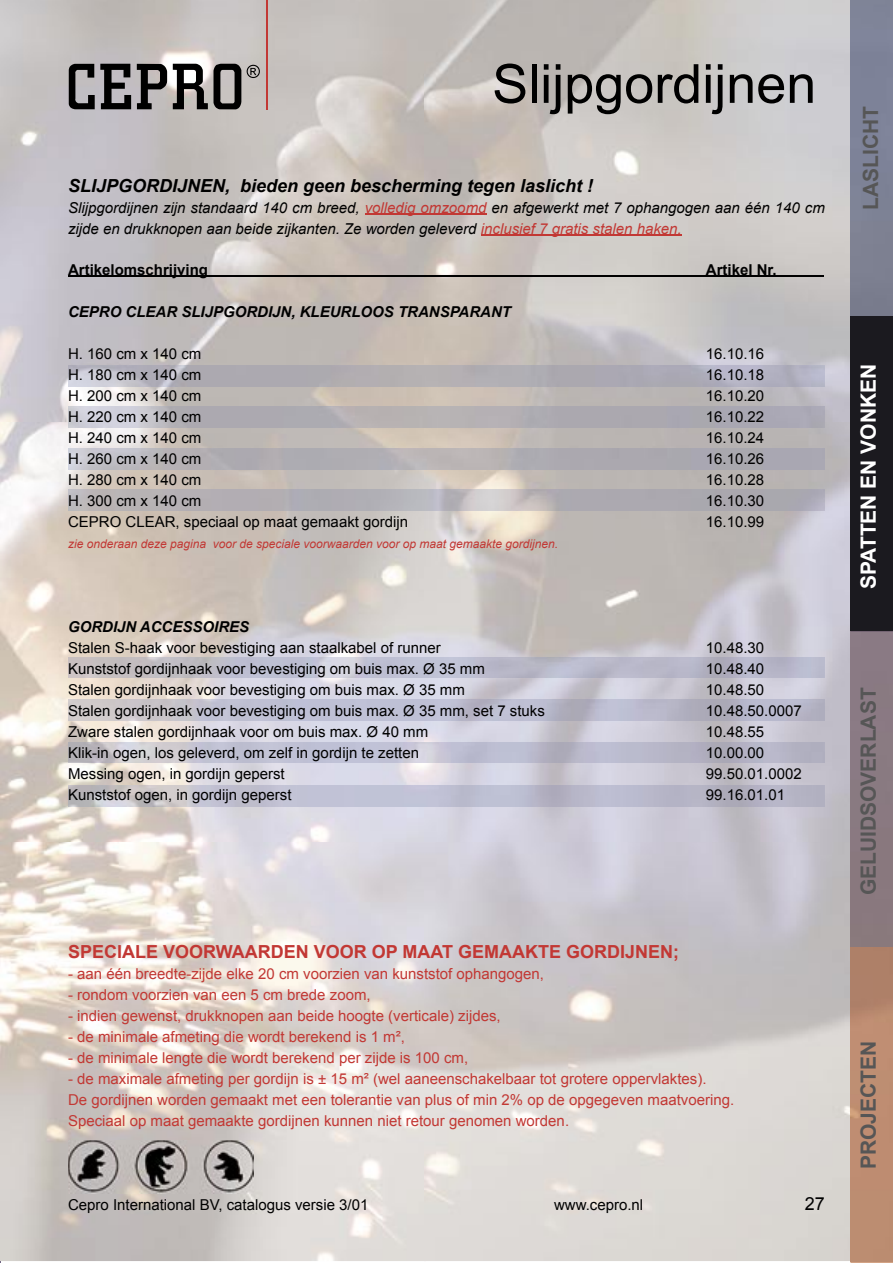
<style>
.page{position:relative;width:893px;height:1263px;background:#fff}
.page>*{position:absolute;margin:0;border:0;box-sizing:border-box;transform-origin:0 0}
.t1{font:54px "Arial";color:#000}
.t2{font:700 21px "Arial";color:#565656}
.t3{font:700 21px "Arial";color:#fff}
.t4{font:italic 700 18px "Arial";color:#000}
.t5{font:700 18px "Arial";color:#c23834}
.t6{font:18px "Arial";color:#000}
.t7{font:15px "Arial";color:#000}
.t8{font:15px/21px "Arial";color:#c23834}
.t9{font:italic 15px/21px "Arial";color:#000}
.t10{font:italic 700 15px "Arial";color:#000}
.t11{font:700 15px "Arial";color:#000}
.t12{font:italic 12px "Arial";color:#c23834}
.s1{color:#c23834}
</style>
<div class="page">
<img style="left:0;top:0;width:424px;height:1261px">
<img style="left:424px;top:0;width:426px;height:1261px">
<svg style="left:69px;top:64px;width:191px;height:45px;background:#737070"></svg>
<hr style="left:266px;top:0;width:1px;height:110px;background:#c23834">
<img style="left:68px;top:1140px;width:186px;height:53px">
<div style="left:850px;top:316px;width:43px;height:315px;background:#1b1a1f"></div>
<div style="left:850px;top:631px;width:43px;height:316px;background:#897a81"></div>
<svg style="left:850px;top:948px;width:43px;height:315px;background:#ba8a6f"></svg>
<img style="left:850px;top:947px;width:43px;height:1px">
<hr style="left:365px;top:214px;width:121px;height:1px;background:#c23834">
<hr style="left:481px;top:235px;width:201px;height:1px;background:#c23834">
<img style="left:68px;top:366px;width:757px;height:20px">
<img style="left:68px;top:406px;width:757px;height:21px">
<img style="left:68px;top:449px;width:757px;height:20px">
<img style="left:68px;top:490px;width:757px;height:20px">
<img style="left:68px;top:657px;width:757px;height:21px">
<img style="left:68px;top:699px;width:757px;height:21px">
<img style="left:68px;top:742px;width:757px;height:21px">
<img style="left:68px;top:786px;width:757px;height:20px">
<hr style="left:68px;top:275px;width:140px;height:2px;background:#000">
<hr style="left:208px;top:275px;width:498px;height:2px;background:#000">
<hr style="left:706px;top:275px;width:71px;height:2px;background:#000">
<hr style="left:777px;top:275px;width:47px;height:2px;background:#000">
<h1 class="t1" style="left:492px;top:47px;width:326px">Slijpgordijnen</h1>
<p class="t4" style="left:68px;top:173px;width:527px">SLIJPGORDIJNEN, bieden geen bescherming tegen laslicht !</p>
<p class="t9" style="left:68px;top:197px;width:758px">Slijpgordijnen zijn standaard 140 cm breed, <span class="s1">volledig omzoomd</span> en afgewerkt met 7 ophangogen aan één 140 cm zijde en drukknopen aan beide zijkanten. Ze worden geleverd <span class="s1">inclusief 7 gratis stalen haken.</span></p>
<p class="t11" style="left:68px;top:259px;width:142px">Artikelomschrijving</p>
<p class="t11" style="left:706px;top:259px;width:72px">Artikel Nr.</p>
<p class="t10" style="left:68px;top:301px;width:445px">CEPRO CLEAR SLIJPGORDIJN, KLEURLOOS TRANSPARANT</p>
<p class="t7" style="left:68px;top:343px;width:135px">H. 160 cm x 140 cm</p>
<p class="t7" style="left:706px;top:343px;width:60px">16.10.16</p>
<p class="t7" style="left:68px;top:364px;width:135px">H. 180 cm x 140 cm</p>
<p class="t7" style="left:706px;top:364px;width:60px">16.10.18</p>
<p class="t7" style="left:68px;top:385px;width:135px">H. 200 cm x 140 cm</p>
<p class="t7" style="left:706px;top:385px;width:60px">16.10.20</p>
<p class="t7" style="left:68px;top:406px;width:135px">H. 220 cm x 140 cm</p>
<p class="t7" style="left:706px;top:406px;width:60px">16.10.22</p>
<p class="t7" style="left:68px;top:427px;width:135px">H. 240 cm x 140 cm</p>
<p class="t7" style="left:706px;top:427px;width:60px">16.10.24</p>
<p class="t7" style="left:68px;top:448px;width:135px">H. 260 cm x 140 cm</p>
<p class="t7" style="left:706px;top:448px;width:60px">16.10.26</p>
<p class="t7" style="left:68px;top:469px;width:135px">H. 280 cm x 140 cm</p>
<p class="t7" style="left:706px;top:469px;width:60px">16.10.28</p>
<p class="t7" style="left:68px;top:490px;width:135px">H. 300 cm x 140 cm</p>
<p class="t7" style="left:706px;top:490px;width:60px">16.10.30</p>
<p class="t7" style="left:68px;top:511px;width:342px">CEPRO CLEAR, speciaal op maat gemaakt gordijn</p>
<p class="t7" style="left:706px;top:511px;width:60px">16.10.99</p>
<p class="t12" style="left:68px;top:535px;width:492px">zie onderaan deze pagina voor de speciale voorwaarden voor op maat gemaakte gordijnen.</p>
<p class="t10" style="left:68px;top:616px;width:183px">GORDIJN ACCESSOIRES</p>
<p class="t7" style="left:68px;top:637px;width:374px">Stalen S-haak voor bevestiging aan staalkabel of runner</p>
<p class="t7" style="left:706px;top:637px;width:60px">10.48.30</p>
<p class="t7" style="left:68px;top:658px;width:418px">Kunststof gordijnhaak voor bevestiging om buis max. Ø 35 mm</p>
<p class="t7" style="left:706px;top:658px;width:60px">10.48.40</p>
<p class="t7" style="left:68px;top:679px;width:398px">Stalen gordijnhaak voor bevestiging om buis max. Ø 35 mm</p>
<p class="t7" style="left:706px;top:679px;width:60px">10.48.50</p>
<p class="t7" style="left:68px;top:700px;width:478px">Stalen gordijnhaak voor bevestiging om buis max. Ø 35 mm, set 7 stuks</p>
<p class="t7" style="left:706px;top:700px;width:97px">10.48.50.0007</p>
<p class="t7" style="left:68px;top:721px;width:362px">Zware stalen gordijnhaak voor om buis max. Ø 40 mm</p>
<p class="t7" style="left:706px;top:721px;width:60px">10.48.55</p>
<p class="t7" style="left:68px;top:742px;width:352px">Klik-in ogen, los geleverd, om zelf in gordijn te zetten</p>
<p class="t7" style="left:706px;top:742px;width:60px">10.00.00</p>
<p class="t7" style="left:68px;top:763px;width:218px">Messing ogen, in gordijn geperst</p>
<p class="t7" style="left:706px;top:763px;width:97px">99.50.01.0002</p>
<p class="t7" style="left:68px;top:784px;width:225px">Kunststof ogen, in gordijn geperst</p>
<p class="t7" style="left:706px;top:784px;width:81px">99.16.01.01</p>
<p class="t5" style="left:68px;top:939px;width:613px">SPECIALE VOORWAARDEN VOOR OP MAAT GEMAAKTE GORDIJNEN;</p>
<p class="t8" style="left:68px;top:963px;width:478px">- aan één breedte-zijde elke 20 cm voorzien van kunststof ophangogen,</p>
<p class="t8" style="left:68px;top:984px;width:304px">- rondom voorzien van een 5 cm brede zoom,</p>
<p class="t8" style="left:68px;top:1005px;width:434px">- indien gewenst, drukknopen aan beide hoogte (verticale) zijdes,</p>
<p class="t8" style="left:68px;top:1026px;width:338px">- de minimale afmeting die wordt berekend is 1 m²,</p>
<p class="t8" style="left:68px;top:1047px;width:402px">- de minimale lengte die wordt berekend per zijde is 100 cm,</p>
<p class="t8" style="left:68px;top:1068px;width:668px">- de maximale afmeting per gordijn is ± 15 m² (wel aaneenschakelbaar tot grotere oppervlaktes).<br>De gordijnen worden gemaakt met een tolerantie van plus of min 2% op de opgegeven maatvoering.<br>Speciaal op maat gemaakte gordijnen kunnen niet retour genomen worden.</p>
<p class="t7" style="left:68px;top:1195px;width:302px">Cepro International BV, catalogus versie 3/01</p>
<p class="t7" style="left:554px;top:1195px;width:91px">www.cepro.nl</p>
<p class="t6" style="left:805px;top:1192px;width:22px">27</p>
<h2 class="t2" style="left:856px;top:210px;width:105px;rotate:-90deg">LASLICHT</h2>
<h2 class="t3" style="left:854px;top:589px;width:227px;rotate:-90deg">SPATTEN EN VONKEN</h2>
<h2 class="t2" style="left:854px;top:895px;width:209px;rotate:-90deg">GELUIDSOVERLAST</h2>
<h2 class="t2" style="left:854px;top:1169px;width:130px;rotate:-90deg">PROJECTEN</h2>
</div>
